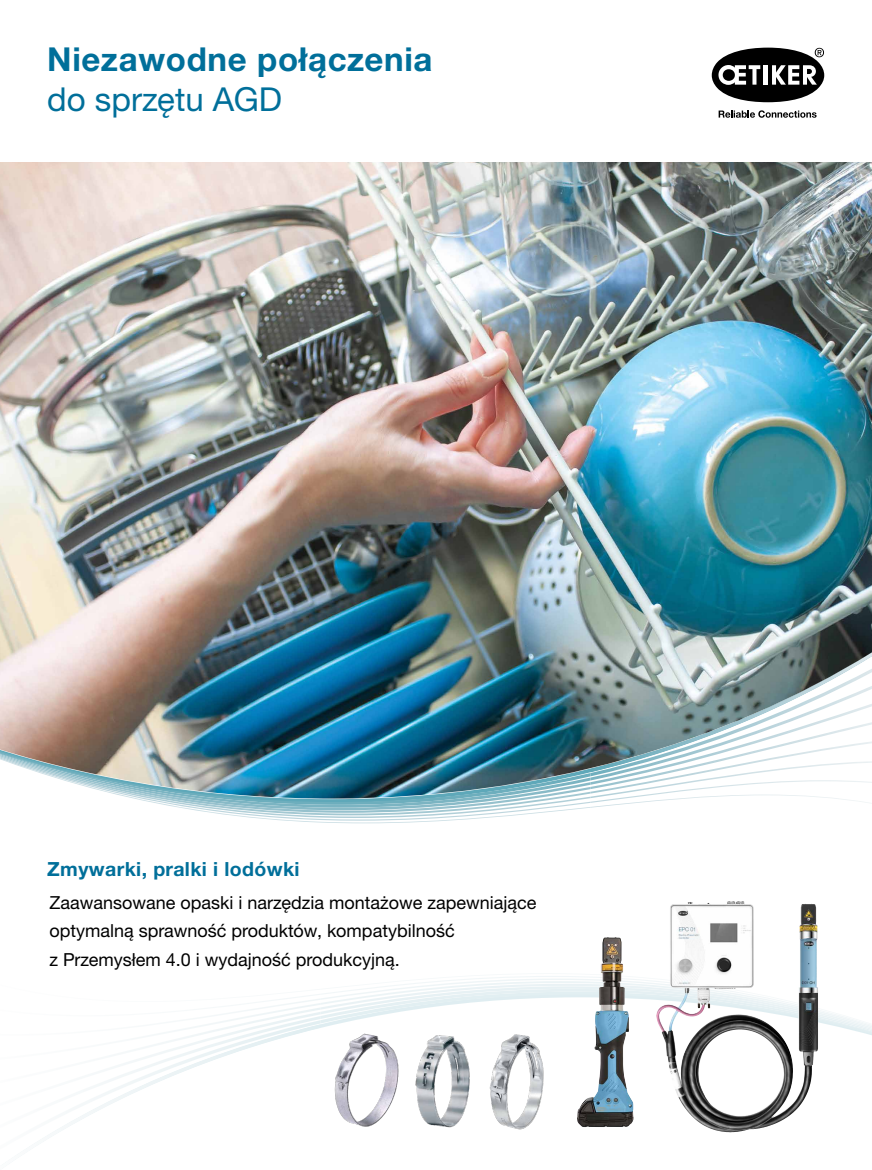
<style>
.page{position:relative;width:872px;height:1170px;background:#fff}
.page>*{position:absolute;margin:0;border:0;box-sizing:border-box;transform-origin:0 0}
.t1{font:700 33px "Helvetica Neue LTW1 G";letter-spacing:.02em;color:#006f9a}
.t2{font:33px "Helvetica Neue LTW1 G";color:#006f9a}
.t3{font:700 19.5px "Helvetica Neue LTW1 G";letter-spacing:.02em;color:#006f9a}
.t4{font:18px/28.5px "Helvetica Neue LTW1 G";color:#000}
</style>
<div class="page">
<svg style="left:581px;top:1078px;width:231px;height:55px"></svg>
<svg style="left:321px;top:973px;width:551px;height:102px"></svg>
<img style="left:7px;top:1060px;width:207px;height:25px">
<img style="left:14px;top:994px;width:306px;height:66px">
<img style="left:14px;top:998px;width:307px;height:37px">
<img style="left:665px;top:901px;width:68px;height:106px">
<img style="left:577px;top:937px;width:56px;height:189px">
<svg style="left:132px;top:798px;width:458px;height:25px"></svg>
<img style="left:590px;top:798px;width:278px;height:9px">
<img style="left:0;top:162px;width:872px;height:636px">
<img style="left:328px;top:1029px;width:76px;height:98px">
<img style="left:406px;top:1030px;width:73px;height:98px">
<img style="left:484px;top:1029px;width:66px;height:101px">
<svg style="left:711px;top:48px;width:113px;height:54px"></svg>
<svg style="left:718px;top:110px;width:98px;height:8px"></svg>
<h1 class="t1" style="left:47px;top:39px;width:387px">Niezawodne połączenia</h1>
<h1 class="t2" style="left:47px;top:79px;width:236px">do sprzętu AGD</h1>
<p class="t3" style="left:47px;top:856px;width:254px">Zmywarki, pralki i lodówki</p>
<p class="t4" style="left:49px;top:887px;width:488px">Zaawansowane opaski i narzędzia montażowe zapewniające optymalną sprawność produktów, kompatybilność<br>z Przemysłem 4.0 i wydajność produkcyjną.</p>
</div>
